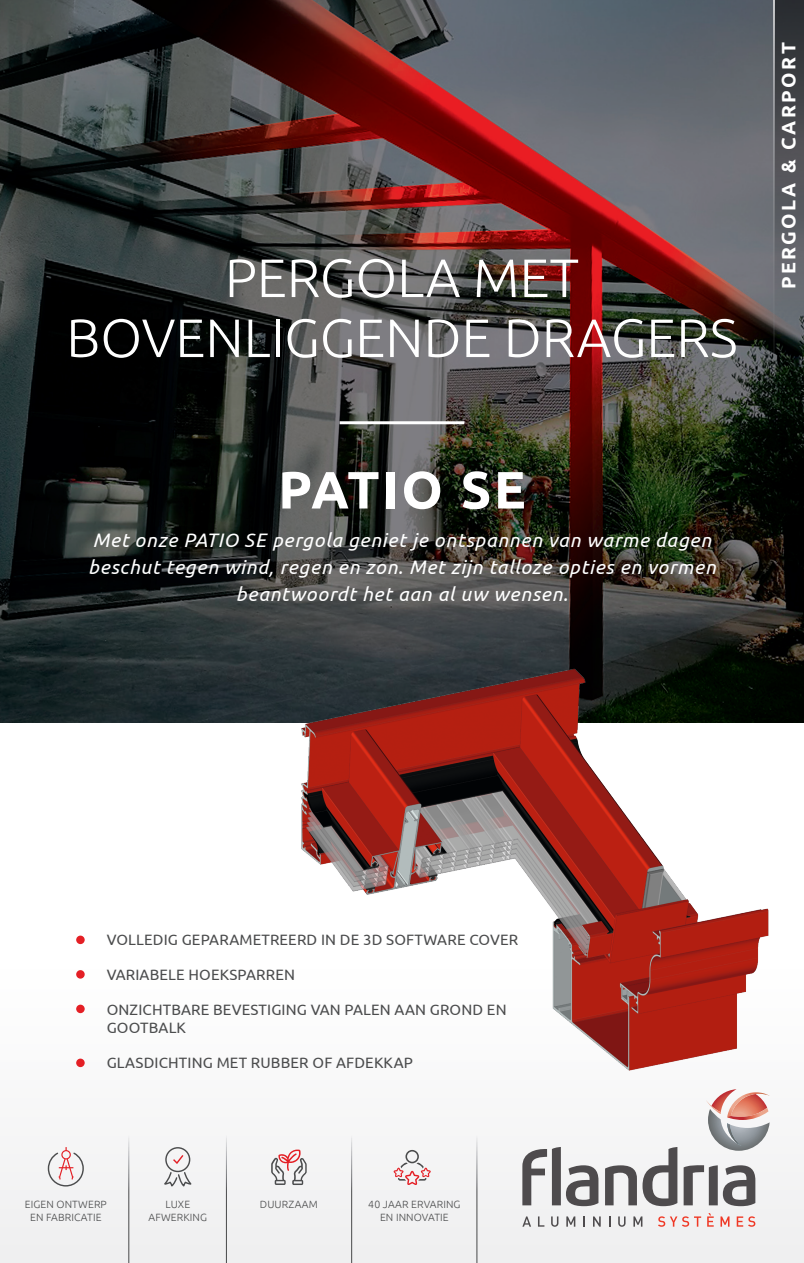
<style>
.page{position:relative;width:804px;height:1263px;background:#fff}
.page>*{position:absolute;margin:0;border:0;box-sizing:border-box;transform-origin:0 0}
.t1{font:300 54px "Ubuntu";color:#fff}
.t2{font:700 52.5px "Ubuntu";letter-spacing:.05em;color:#fff}
.t3{font:italic 19.5px/27px "Ubuntu";letter-spacing:.04em;color:#fff;text-align:center}
.t4{font:700 19.5px "Ubuntu";letter-spacing:.125em;color:#fff}
.t5{font:15px/18px "Ubuntu";letter-spacing:.01em;color:#4b4c4d}
.t6{font:300 10.5px "Ubuntu";letter-spacing:.01em;color:#4b4c4d}
</style>
<div class="page">
<div style="left:0;top:969px;width:804px;height:294px;background:#efeff0"></div>
<img style="left:0;top:0;width:804px;height:723px">
<hr style="left:339px;top:421px;width:125px;height:3px;background:#fff">
<svg style="left:76px;top:935px;width:9px;height:9px"></svg>
<div style="left:76px;top:970px;width:9px;height:9px;background:#e41f25;border-radius:50%"></div>
<div style="left:76px;top:1005px;width:9px;height:8px;background:#e41f25;border-radius:50%"></div>
<svg style="left:76px;top:1058px;width:9px;height:9px"></svg>
<div style="left:165px;top:1147px;width:25px;height:25px;border:1px solid #4b4c4d;border-radius:50%"></div>
<svg style="left:173px;top:1155px;width:11px;height:9px"></svg>
<svg style="left:164px;top:1171px;width:28px;height:16px"></svg>
<hr style="left:226px;top:1135px;width:1px;height:128px;background:#fff">
<hr style="left:351px;top:1135px;width:1px;height:128px;background:#fff">
<hr style="left:476px;top:1135px;width:1px;height:128px;background:#fff">
<hr style="left:128px;top:1135px;width:1px;height:128px;background:#fff">
<svg style="left:271px;top:1149px;width:36px;height:36px"></svg>
<svg style="left:393px;top:1150px;width:38px;height:35px"></svg>
<img style="left:251px;top:595px;width:529px;height:476px">
<svg style="left:774px;top:0;width:30px;height:404px"></svg>
<svg style="left:773px;top:0;width:1px;height:404px"></svg>
<svg style="left:47px;top:1147px;width:37px;height:40px"></svg>
<svg style="left:707px;top:1089px;width:63px;height:62px"></svg>
<svg style="left:723px;top:1165px;width:32px;height:41px"></svg>
<svg style="left:605px;top:1147px;width:72px;height:59px"></svg>
<svg style="left:683px;top:1165px;width:34px;height:40px"></svg>
<svg style="left:522px;top:1147px;width:76px;height:59px"></svg>
<svg style="left:522px;top:1216px;width:9px;height:11px"></svg>
<svg style="left:538px;top:1216px;width:6px;height:11px"></svg>
<svg style="left:551px;top:1216px;width:7px;height:11px"></svg>
<svg style="left:566px;top:1216px;width:9px;height:11px"></svg>
<svg style="left:583px;top:1216px;width:2px;height:11px"></svg>
<svg style="left:593px;top:1216px;width:7px;height:11px"></svg>
<svg style="left:618px;top:1216px;width:7px;height:11px"></svg>
<svg style="left:633px;top:1216px;width:9px;height:11px"></svg>
<svg style="left:658px;top:1216px;width:43px;height:11px"></svg>
<svg style="left:707px;top:1213px;width:6px;height:14px"></svg>
<svg style="left:720px;top:1216px;width:9px;height:11px"></svg>
<svg style="left:736px;top:1216px;width:19px;height:11px"></svg>
<p class="t1" style="left:225px;top:245px;width:356px">PERGOLA MET</p>
<p class="t1" style="left:66px;top:305px;width:673px">BOVENLIGGENDE DRAGERS</p>
<p class="t2" style="left:278px;top:458px;width:249px">PATIO SE</p>
<p class="t3" style="left:88px;top:526px;width:629px">Met onze PATIO SE pergola geniet je ontspannen van warme dagen beschut tegen wind, regen en zon. Met zijn talloze opties en vormen beantwoordt het aan al uw wensen.</p>
<p class="t4" style="left:776px;top:289px;width:248px;rotate:-90deg">PERGOLA &amp; CARPORT</p>
<p class="t5" style="left:107px;top:930px;width:413px">VOLLEDIG GEPARAMETREERD IN DE 3D SOFTWARE COVER</p>
<p class="t5" style="left:107px;top:965px;width:190px">VARIABELE HOEKSPARREN</p>
<p class="t5" style="left:107px;top:1000px;width:401px">ONZICHTBARE BEVESTIGING VAN PALEN AAN GROND EN<br>GOOTBALK</p>
<p class="t5" style="left:107px;top:1053px;width:308px">GLASDICHTING MET RUBBER OF AFDEKKAP</p>
<p class="t6" style="left:25px;top:1198px;width:83px">EIGEN ONTWERP</p>
<p class="t6" style="left:260px;top:1198px;width:59px">DUURZAAM</p>
<p class="t6" style="left:30px;top:1211px;width:73px">EN FABRICATIE</p>
<p class="t6" style="left:165px;top:1198px;width:26px">LUXE</p>
<p class="t6" style="left:149px;top:1211px;width:60px">AFWERKING</p>
<p class="t6" style="left:368px;top:1198px;width:94px">40 JAAR ERVARING</p>
<p class="t6" style="left:380px;top:1211px;width:70px">EN INNOVATIE</p>
</div>
